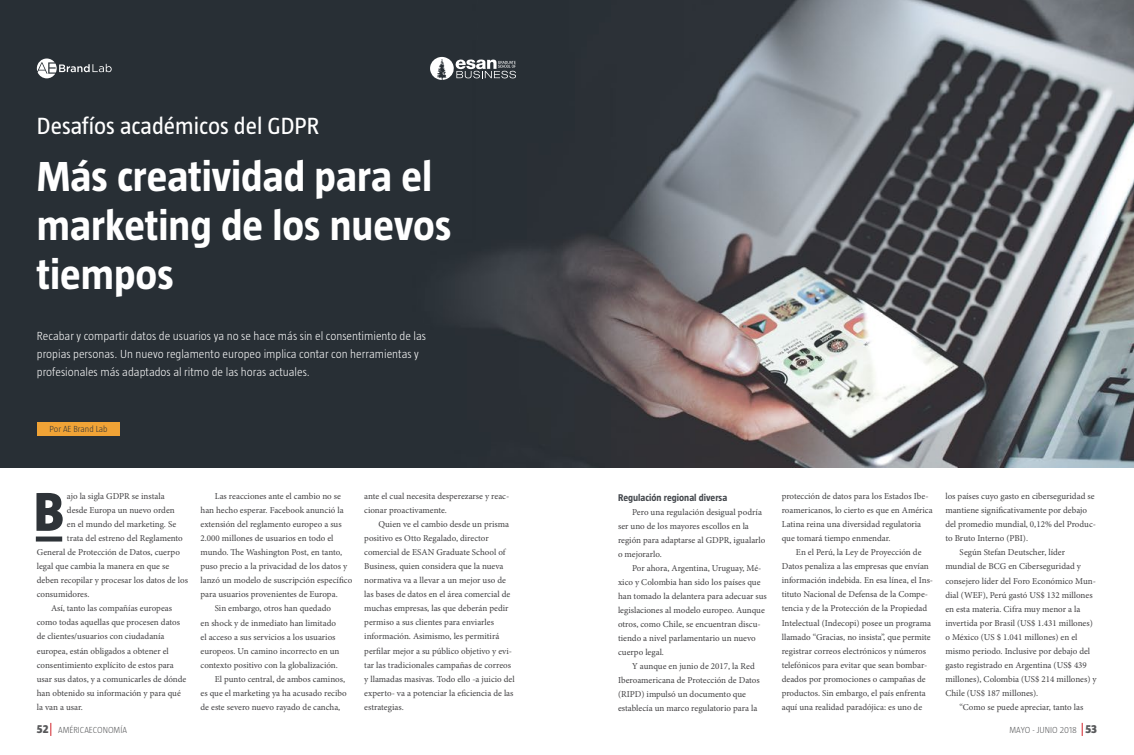
<style>
.page{position:relative;width:1134px;height:755px;background:#fff}
.page>*{position:absolute;margin:0;border:0;box-sizing:border-box;transform-origin:0 0}
.t1{font:800 56px "Taz";color:#2e3338}
.t2{font:700 43px/49px "Taz";color:#fff}
.t3{font:24px "Taz";color:#fff}
.t4{font:300 12px/18px "Taz";color:#fff}
.t5{font:700 10px "Taz";color:#43474c}
.t6{font:9px/14px "Minion Pro";color:#414042}
.t7{font:300 9px "Taz";color:#58595b}
.t8{font:300 9px "Taz";color:#2e3338}
.s1{font-weight:800;font-size:12px}
</style>
<div class="page">
<svg style="left:1082px;top:722px;width:1px;height:13px"></svg>
<svg style="left:51px;top:723px;width:1px;height:12px"></svg>
<img style="left:0;top:0;width:1134px;height:466px">
<div style="left:36px;top:536px;width:26px;height:5px;background:#2e3338"></div>
<svg style="left:37px;top:58px;width:75px;height:20px"></svg>
<div style="left:37px;top:422px;width:83px;height:13px;background:#f0a336"></div>
<svg style="left:430px;top:57px;width:86px;height:23px"></svg>
<h3 class="t3" style="left:37px;top:112px;width:284px">Desafíos académicos del GDPR</h3>
<h2 class="t2" style="left:37px;top:151px;width:416px">Más creatividad para el marketing de los nuevos tiempos</h2>
<h3 class="t4" style="left:37px;top:327px;width:391px">Recabar y compartir datos de usuarios ya no se hace más sin el consentimiento de las propias personas. Un nuevo reglamento europeo implica contar con herramientas y profesionales más adaptados al ritmo de las horas actuales.</h3>
<p class="t8" style="left:49px;top:424px;width:60px">Por AE Brand Lab</p>
<p class="t6" style="left:67px;top:489px;width:99px">ajo la sigla GDPR se instala</p>
<p class="t6" style="left:67px;top:503px;width:109px">desde Europa un nuevo orden</p>
<p class="t6" style="left:67px;top:517px;width:111px">en el mundo del marketing. Se</p>
<p class="t6" style="left:67px;top:531px;width:117px">trata del estreno del Reglamento</p>
<p class="t6" style="left:37px;top:545px;width:145px">General de Protección de Datos, cuerpo</p>
<p class="t6" style="left:37px;top:559px;width:134px">legal que cambia la manera en que se</p>
<p class="t6" style="left:37px;top:573px;width:153px">deben recopilar y procesar los datos de los</p>
<p class="t6" style="left:37px;top:587px;width:54px">consumidores.</p>
<p class="t6" style="left:51px;top:601px;width:123px">Así, tanto las compañías europeas</p>
<p class="t6" style="left:37px;top:615px;width:145px">como todas aquellas que procesen datos</p>
<p class="t6" style="left:37px;top:629px;width:129px">de clientes/usuarios con ciudadanía</p>
<p class="t6" style="left:37px;top:643px;width:134px">europea, están obligados a obtener el</p>
<p class="t6" style="left:37px;top:657px;width:139px">consentimiento explícito de estos para</p>
<p class="t6" style="left:37px;top:671px;width:151px">usar sus datos, y a comunicarles de dónde</p>
<p class="t6" style="left:37px;top:685px;width:145px">han obtenido su información y para qué</p>
<p class="t6" style="left:37px;top:699px;width:48px">la van a usar.</p>
<h1 class="t1" style="left:34px;top:480px;width:32px">B</h1>
<p class="t6" style="left:215px;top:489px;width:128px">Las reacciones ante el cambio no se</p>
<p class="t6" style="left:201px;top:503px;width:145px">han hecho esperar. Facebook anunció la</p>
<p class="t6" style="left:201px;top:517px;width:143px">extensión del reglamento europeo a sus</p>
<p class="t6" style="left:201px;top:531px;width:134px">2.000 millones de usuarios en todo el</p>
<p class="t6" style="left:201px;top:545px;width:143px">mundo. The Washington Post, en tanto,</p>
<p class="t6" style="left:201px;top:559px;width:148px">puso precio a la privacidad de los datos y</p>
<p class="t6" style="left:201px;top:573px;width:153px">lanzó un modelo de suscripción específico</p>
<p class="t6" style="left:201px;top:587px;width:139px">para usuarios provenientes de Europa.</p>
<p class="t6" style="left:215px;top:601px;width:118px">Sin embargo, otros han quedado</p>
<p class="t6" style="left:201px;top:615px;width:137px">en shock y de inmediato han limitado</p>
<p class="t6" style="left:201px;top:629px;width:137px">el acceso a sus servicios a los usuarios</p>
<p class="t6" style="left:201px;top:643px;width:140px">europeos. Un camino incorrecto en un</p>
<p class="t6" style="left:201px;top:657px;width:139px">contexto positivo con la globalización.</p>
<p class="t6" style="left:215px;top:671px;width:132px">El punto central, de ambos caminos,</p>
<p class="t6" style="left:201px;top:685px;width:148px">es que el marketing ya ha acusado recibo</p>
<p class="t6" style="left:201px;top:699px;width:141px">de este severo nuevo rayado de cancha,</p>
<p class="t6" style="left:364px;top:489px;width:147px">ante el cual necesita desperezarse y reac&shy;cionar proactivamente.</p>
<p class="t6" style="left:364px;top:517px;width:152px;text-indent:14px">Quien ve el cambio desde un prisma positivo es Otto Regalado, director comercial de ESAN Graduate School of Business, quien considera que la nueva normativa va a llevar a un mejor uso de las bases de datos en el área comercial de muchas empresas, las que deberán pedir permiso a sus clientes para enviarles información. Asimismo, les permitirá perfilar mejor a su público objetivo y evi&shy;tar las tradicionales campañas de correos y llamadas masivas. Todo ello -a juicio del experto- va a potenciar la eficiencia de las estrategias.</p>
<p class="t5" style="left:618px;top:491px;width:111px">Regulación regional diversa</p>
<p class="t6" style="left:618px;top:504px;width:149px;text-indent:14px">Pero una regulación desigual podría ser uno de los mayores escollos en la región para adaptarse al GDPR, igualarlo o mejorarlo.</p>
<p class="t6" style="left:618px;top:560px;width:150px;text-indent:14px">Por ahora, Argentina, Uruguay, Mé&shy;xico y Colombia han sido los países que han tomado la delantera para adecuar sus legislaciones al modelo europeo. Aunque otros, como Chile, se encuentran discu&shy;tiendo a nivel parlamentario un nuevo cuerpo legal.</p>
<p class="t6" style="left:618px;top:658px;width:143px;text-indent:14px">Y aunque en junio de 2017, la Red Iberoamericana de Protección de Datos (RIPD) impulsó un documento que establecía un marco regulatorio para la</p>
<p class="t6" style="left:782px;top:489px;width:153px">protección de datos para los Estados Ibe&shy;roamericanos, lo cierto es que en América Latina reina una diversidad regulatoria que tomará tiempo enmendar.</p>
<p class="t6" style="left:782px;top:545px;width:153px;text-indent:14px">En el Perú, la Ley de Proyección de Datos penaliza a las empresas que envían información indebida. En esa línea, el Ins&shy;tituto Nacional de Defensa de la Compe&shy;tencia y de la Protección de la Propiedad Intelectual (Indecopi) posee un programa llamado “Gracias, no insista”, que permite registrar correos electrónicos y números telefónicos para evitar que sean bombar&shy;deados por promociones o campañas de productos. Sin embargo, el país enfrenta aquí una realidad paradójica: es uno de</p>
<p class="t6" style="left:945px;top:489px;width:151px">los países cuyo gasto en ciberseguridad se</p>
<p class="t6" style="left:945px;top:503px;width:143px">mantiene significativamente por debajo</p>
<p class="t6" style="left:945px;top:517px;width:152px">del promedio mundial, 0,12% del Produc-</p>
<p class="t6" style="left:945px;top:531px;width:84px">to Bruto Interno (PBI).</p>
<p class="t6" style="left:959px;top:545px;width:107px">Según Stefan Deutscher, líder</p>
<p class="t6" style="left:945px;top:559px;width:137px">mundial de BCG en Ciberseguridad y</p>
<p class="t6" style="left:945px;top:573px;width:152px">consejero líder del Foro Económico Mun-</p>
<p class="t6" style="left:945px;top:587px;width:149px">dial (WEF), Perú gastó US$ 132 millones</p>
<p class="t6" style="left:945px;top:601px;width:136px">en esta materia. Cifra muy menor a la</p>
<p class="t6" style="left:945px;top:615px;width:149px">invertida por Brasil (US$ 1.431 millones)</p>
<p class="t6" style="left:945px;top:629px;width:134px">o México (US $ 1.041 millones) en el</p>
<p class="t6" style="left:945px;top:643px;width:146px">mismo periodo. Inclusive por debajo del</p>
<p class="t6" style="left:945px;top:657px;width:143px">gasto registrado en Argentina (US$ 439</p>
<p class="t6" style="left:945px;top:671px;width:153px">millones), Colombia (US$ 214 millones) y</p>
<p class="t6" style="left:945px;top:685px;width:94px">Chile (US$ 187 millones).</p>
<p class="t6" style="left:959px;top:699px;width:125px">“Como se puede apreciar, tanto las</p>
<p class="t7" style="left:37px;top:724px;width:92px"><span class="s1">52</span> AMÉRICAECONOMÍA</p>
<p class="t7" style="left:1009px;top:724px;width:89px">MAYO - JUNIO 2018 <span class="s1">53</span></p>
</div>
